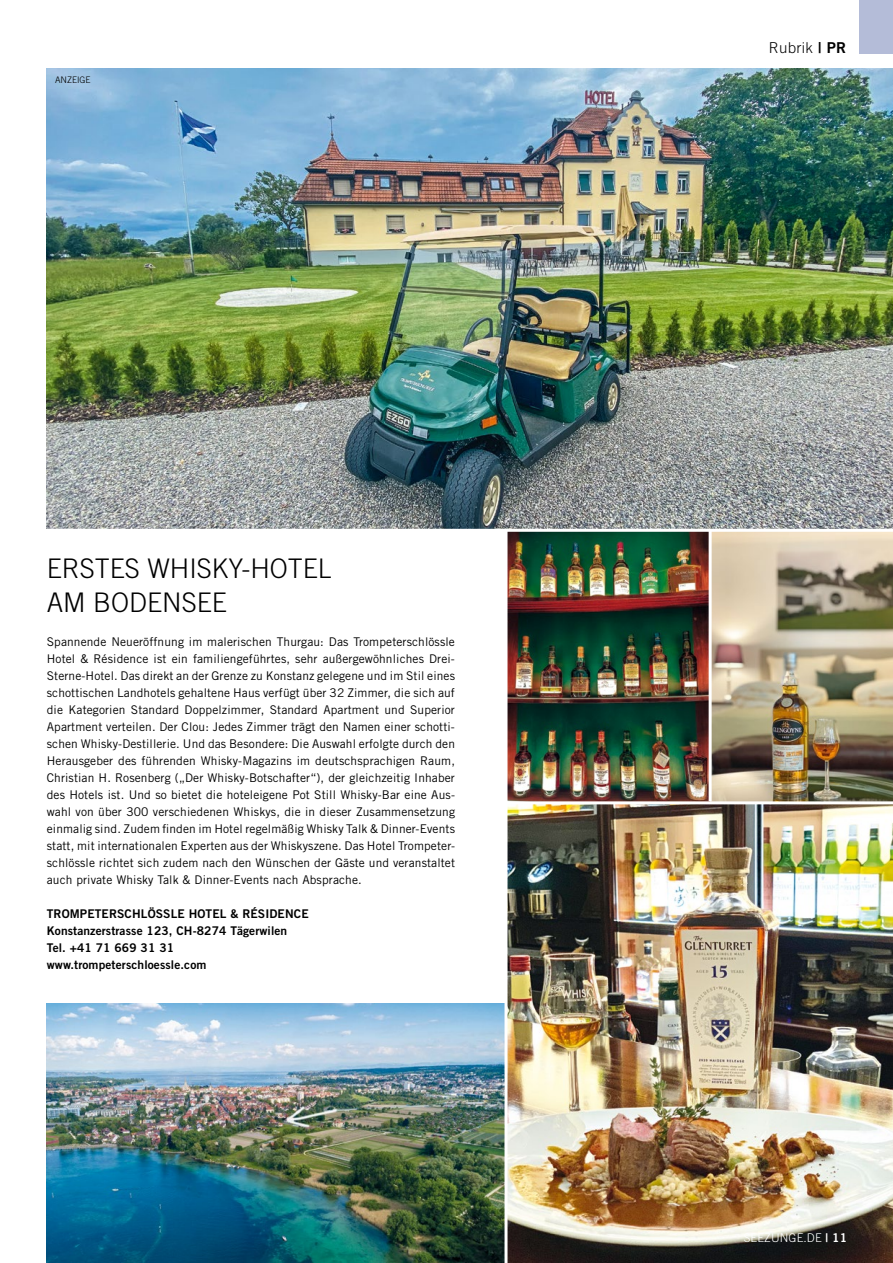
<style>
.page{position:relative;width:893px;height:1263px;background:#fff}
.page>*{position:absolute;margin:0;border:0;box-sizing:border-box;transform-origin:0 0}
.t1{font:300 27px/34px "Trade Gothic LT Std";color:#000}
.t2{font:300 15px "Trade Gothic LT Std";letter-spacing:.025em;color:#000}
.t3{font:12px/17px "Trade Gothic LT Std";letter-spacing:.01em;color:#000;text-align:justify}
.t4{font:12px/17px "Trade Gothic LT Std Bd 2";letter-spacing:.01em;color:#000}
.t5{font:300 12px "Trade Gothic LT Std";letter-spacing:.01em;color:#fff}
.t6{font:300 9px "Trade Gothic LT Std";color:#000}
.s1{font-family:"Trade Gothic LT Std Bd 2";font-weight:400}
</style>
<div class="page">
<img style="left:507px;top:804px;width:386px;height:459px">
<img style="left:507px;top:532px;width:202px;height:269px">
<img style="left:712px;top:532px;width:181px;height:269px">
<img style="left:47px;top:68px;width:846px;height:461px">
<img style="left:47px;top:1003px;width:457px;height:260px">
<div style="left:859px;top:0;width:34px;height:54px;background:#b4bcd8"></div>
<p class="t6" style="left:55px;top:74px;width:37px">ANZEIGE</p>
<h1 class="t1" style="left:47px;top:551px;width:286px">ERSTES WHISKY-HOTEL<br>AM BODENSEE</h1>
<p class="t3" style="left:47px;top:633px;width:410px">Spannende Neueröffnung im malerischen Thurgau: Das Trompeterschlössle Hotel &amp; Résidence ist ein familiengeführtes, sehr außergewöhnliches Drei-Sterne-Hotel. Das direkt an der Grenze zu Konstanz gelegene und im Stil eines schottischen Landhotels gehaltene Haus verfügt über 32 Zimmer, die sich auf die Kategorien Standard Doppelzimmer, Standard Apartment und Superior Apartment verteilen. Der Clou: Jedes Zimmer trägt den Namen einer schotti&shy;schen Whisky-Destillerie. Und das Besondere: Die Auswahl erfolgte durch den Herausgeber des führenden Whisky-Magazins im deutschsprachigen Raum, Christian H. Rosenberg („Der Whisky-Botschafter“), der gleichzeitig Inhaber des Hotels ist. Und so bietet die hoteleigene Pot Still Whisky-Bar eine Aus&shy;wahl von über 300 verschiedenen Whiskys, die in dieser Zusammensetzung einmalig sind. Zudem finden im Hotel regelmäßig Whisky Talk &amp; Dinner-Events statt, mit internationalen Experten aus der Whiskyszene. Das Hotel Trompeter&shy;schlössle richtet sich zudem nach den Wünschen der Gäste und veranstaltet auch private Whisky Talk &amp; Dinner-Events nach Absprache.</p>
<p class="t4" style="left:47px;top:905px;width:263px">TROMPETERSCHLÖSSLE HOTEL &amp; RÉSIDENCE Konstanzerstrasse 123, CH-8274 Tägerwilen Tel. +41 71 669 31 31 www.trompeterschloessle.com</p>
<p class="t2" style="left:769px;top:39px;width:79px">Rubrik <span class="s1">| PR</span></p>
<p class="t5" style="left:744px;top:1230px;width:105px">SEEZUNGE.DE <span class="s1">| 11</span></p>
</div>
